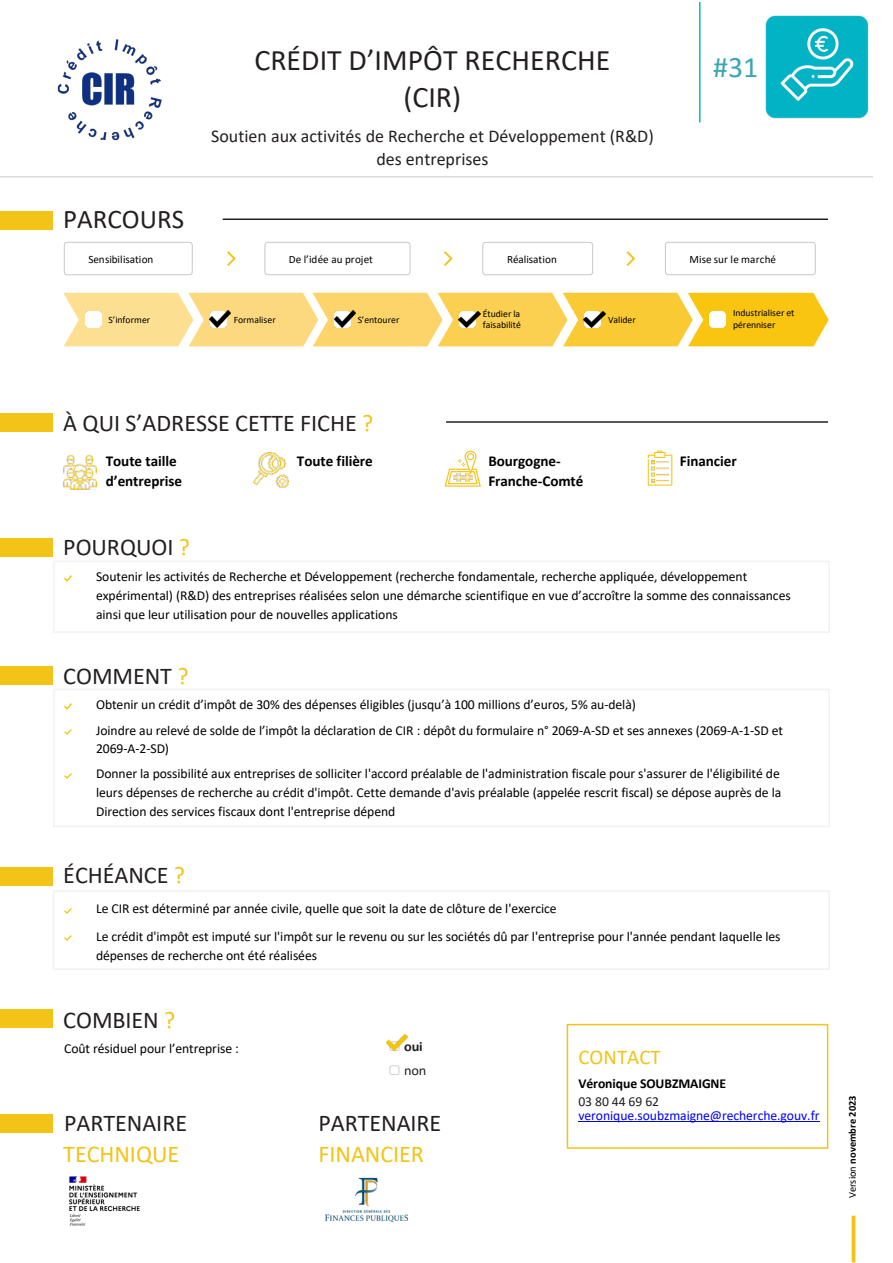
<style>
.page{position:relative;width:893px;height:1263px;background:#fff}
.page>*{position:absolute;margin:0;border:0;box-sizing:border-box;transform-origin:0 0}
.t1{font:29.85px/36.8px "Calibri";color:#231f20;text-align:center}
.t2{font:29.85px "Calibri";color:#3ea5b6}
.t3{font:27px "Calibri";color:#231f20}
.t4{font:24.15px/30.9px "Calibri";letter-spacing:-.005em;color:#231f20}
.t5{font:20.85px "Calibri";letter-spacing:.005em;color:#f3c317}
.t6{font:18px/23.1px "Calibri";color:#231f20;text-align:center}
.t7{font:700 15.15px/20.1px "Calibri";letter-spacing:-.005em;color:#000}
.t8{font:13.65px/18.9px "Calibri";letter-spacing:-.005em;color:#000}
.t9{font:13.65px "Calibri";letter-spacing:-.005em;color:#00f}
.t10{font:700 13.65px/18px "Calibri";letter-spacing:-.005em;color:#000}
.t11{font:700 13.65px/23.4px "Calibri";color:#231f20;scale:1.05 1}
.t12{font:11.1px "Calibri";letter-spacing:-.005em;color:#000}
.t13{font:700 10.5px "Calibri";letter-spacing:.005em;color:#000}
.t14{font:9.75px/11.6px "Calibri";letter-spacing:-.005em;color:#000}
.s1{color:#f3c317}
.s2{color:#c7c8ca}
.s3{font-weight:400}
.s4{font-weight:400;color:#231f20}
</style>
<div class="page">
<hr style="left:0;top:176px;width:873px;height:1px;background:#c7c8ca">
<svg style="left:63px;top:242px;width:130px;height:34px"></svg>
<img style="left:97px;top:243px;width:94px;height:31px">
<svg style="left:227px;top:251px;width:9px;height:15px"></svg>
<svg style="left:264px;top:242px;width:147px;height:34px"></svg>
<img style="left:291px;top:243px;width:97px;height:31px">
<svg style="left:444px;top:251px;width:9px;height:15px"></svg>
<svg style="left:482px;top:242px;width:111px;height:34px"></svg>
<img style="left:485px;top:242px;width:97px;height:33px">
<svg style="left:626px;top:251px;width:9px;height:15px"></svg>
<svg style="left:665px;top:242px;width:151px;height:34px"></svg>
<img style="left:679px;top:243px;width:97px;height:31px">
<svg style="left:63px;top:293px;width:766px;height:53px"></svg>
<img style="left:710px;top:312px;width:16px;height:16px">
<div style="left:53px;top:890px;width:777px;height:80px;border:1px solid #f2f2f2"></div>
<div style="left:53px;top:689px;width:777px;height:138px;border:1px solid #f2f2f2"></div>
<div style="left:53px;top:561px;width:777px;height:72px;border:1px solid #f2f2f2"></div>
<div style="left:567px;top:1024px;width:261px;height:125px;border:1px solid #f3c317"></div>
<img style="left:57px;top:39px;width:105px;height:102px">
<svg style="left:64px;top:576px;width:7px;height:5px"></svg>
<svg style="left:64px;top:704px;width:7px;height:5px"></svg>
<svg style="left:64px;top:729px;width:7px;height:5px"></svg>
<svg style="left:64px;top:773px;width:7px;height:5px"></svg>
<svg style="left:64px;top:908px;width:7px;height:5px"></svg>
<svg style="left:64px;top:935px;width:7px;height:6px"></svg>
<hr style="left:578px;top:1121px;width:241px;height:1px;background:#00f">
<hr style="left:699px;top:2px;width:1px;height:121px;background:#00bac6">
<hr style="left:446px;top:421px;width:382px;height:2px;background:#231f20">
<div style="left:0;top:414px;width:53px;height:18px;background:#f3c317"></div>
<hr style="left:223px;top:218px;width:605px;height:2px;background:#231f20">
<div style="left:0;top:211px;width:53px;height:18px;background:#f3c317"></div>
<hr style="left:852px;top:1216px;width:3px;height:46px;background:#f3c317">
<div style="left:0;top:666px;width:53px;height:19px;background:#f3c317"></div>
<div style="left:0;top:538px;width:53px;height:19px;background:#f3c317"></div>
<div style="left:0;top:1009px;width:53px;height:19px;background:#f3c317"></div>
<div style="left:0;top:867px;width:53px;height:18px;background:#f3c317"></div>
<div style="left:0;top:1114px;width:53px;height:18px;background:#f3c317"></div>
<img style="left:63px;top:456px;width:34px;height:33px">
<svg style="left:445px;top:451px;width:36px;height:36px"></svg>
<svg style="left:648px;top:451px;width:24px;height:35px"></svg>
<img style="left:651px;top:461px;width:18px;height:21px">
<img style="left:253px;top:452px;width:36px;height:36px">
<img style="left:387px;top:1035px;width:20px;height:15px">
<img style="left:459px;top:311px;width:21px;height:17px">
<img style="left:584px;top:311px;width:21px;height:17px">
<img style="left:209px;top:311px;width:21px;height:16px">
<img style="left:334px;top:311px;width:21px;height:16px">
<img style="left:69px;top:1176px;width:71px;height:50px">
<img style="left:325px;top:1178px;width:84px;height:44px">
<img style="left:765px;top:15px;width:104px;height:104px">
<p class="t3" style="left:63px;top:200px;width:122px">PARCOURS</p>
<p class="t1" style="left:254px;top:41px;width:357px">CRÉDIT D’IMPÔT RECHERCHE (CIR)</p>
<p class="t6" style="left:211px;top:124px;width:444px">Soutien aux activités de Recherche et Développement (R&amp;D) des entreprises</p>
<p class="t2" style="left:713px;top:46px;width:47px">#31</p>
<p class="t12" style="left:88px;top:252px;width:66px">Sensibilisation</p>
<p class="t12" style="left:289px;top:252px;width:85px">De l’idée au projet</p>
<p class="t12" style="left:507px;top:252px;width:52px">Réalisation</p>
<p class="t12" style="left:689px;top:252px;width:88px">Mise sur le marché</p>
<p class="t14" style="left:109px;top:314px;width:43px">S’informer</p>
<p class="t14" style="left:234px;top:314px;width:43px">Formaliser</p>
<p class="t14" style="left:358px;top:314px;width:43px">S’entourer</p>
<p class="t14" style="left:483px;top:307px;width:39px">Étudier la faisabilité</p>
<p class="t14" style="left:608px;top:314px;width:29px">Valider</p>
<p class="t14" style="left:733px;top:307px;width:63px">Industrialiser et pérenniser</p>
<p class="t4" style="left:63px;top:407px;width:312px">À QUI S’ADRESSE CETTE FICHE <span class="s1">?</span></p>
<p class="t7" style="left:106px;top:451px;width:78px">Toute taille d’entreprise</p>
<p class="t7" style="left:297px;top:451px;width:77px">Toute filière</p>
<p class="t7" style="left:488px;top:451px;width:97px">Bourgogne-<br>Franche-Comté</p>
<p class="t7" style="left:680px;top:451px;width:58px">Financier</p>
<p class="t4" style="left:63px;top:531px;width:128px">POURQUOI <span class="s1">?</span></p>
<p class="t8" style="left:96px;top:567px;width:696px">Soutenir les activités de Recherche et Développement (recherche fondamentale, recherche appliquée, développement expérimental) (R&amp;D) des entreprises réalisées selon une démarche scientifique en vue d’accroître la somme des connaissances ainsi que leur utilisation pour de nouvelles applications</p>
<p class="t4" style="left:63px;top:660px;width:127px">COMMENT <span class="s1">?</span></p>
<p class="t8" style="left:96px;top:692px;width:688px;line-height:25.2px">Obtenir un crédit d’impôt de 30% des dépenses éligibles (jusqu’à 100 millions d’euros, 5% au-delà)<br>Joindre au relevé de solde de l’impôt la déclaration de CIR : dépôt du formulaire n° 2069-A-SD et ses annexes (2069-A-1-SD et</p>
<p class="t8" style="left:96px;top:736px;width:685px;line-height:25.2px">2069-A-2-SD)<br>Donner la possibilité aux entreprises de solliciter l'accord préalable de l'administration fiscale pour s'assurer de l'éligibilité de</p>
<p class="t8" style="left:96px;top:783px;width:687px">leurs dépenses de recherche au crédit d'impôt. Cette demande d'avis préalable (appelée rescrit fiscal) se dépose auprès de la<br>Direction des services fiscaux dont l'entreprise dépend</p>
<p class="t4" style="left:63px;top:859px;width:123px">ÉCHÉANCE <span class="s1">?</span></p>
<p class="t8" style="left:96px;top:895px;width:686px;line-height:27.3px">Le CIR est déterminé par année civile, quelle que soit la date de clôture de l'exercice<br>Le crédit d'impôt est imputé sur l'impôt sur le revenu ou sur les sociétés dû par l'entreprise pour l'année pendant laquelle les</p>
<p class="t8" style="left:96px;top:945px;width:222px">dépenses de recherche ont été réalisées</p>
<p class="t4" style="left:63px;top:1004px;width:114px">COMBIEN <span class="s1">?</span></p>
<p class="t8" style="left:64px;top:1039px;width:176px">Coût résiduel pour l’entreprise :</p>
<p class="t11" style="left:389px;top:1035px;width:38px"><span class="s2">▢</span> oui <span class="s2">▢</span> <span class="s3">non</span></p>
<p class="t5" style="left:578px;top:1042px;width:84px">CONTACT</p>
<p class="t10" style="left:578px;top:1074px;width:149px">Véronique SOUBZMAIGNE<br><span class="s4">03 80 44 69 62</span></p>
<p class="t4" style="left:63px;top:1107px;width:125px">PARTENAIRE<br><span class="s1">TECHNIQUE</span></p>
<p class="t4" style="left:318px;top:1107px;width:124px">PARTENAIRE<br><span class="s1">FINANCIER</span></p>
<p class="t9" style="left:578px;top:1105px;width:243px">veronique.soubzmaigne@recherche.gouv.fr</p>
<p class="t13" style="left:845px;top:1198px;width:105px;rotate:-90deg"><span class="s3">Version</span> novembre 2023</p>
</div>
